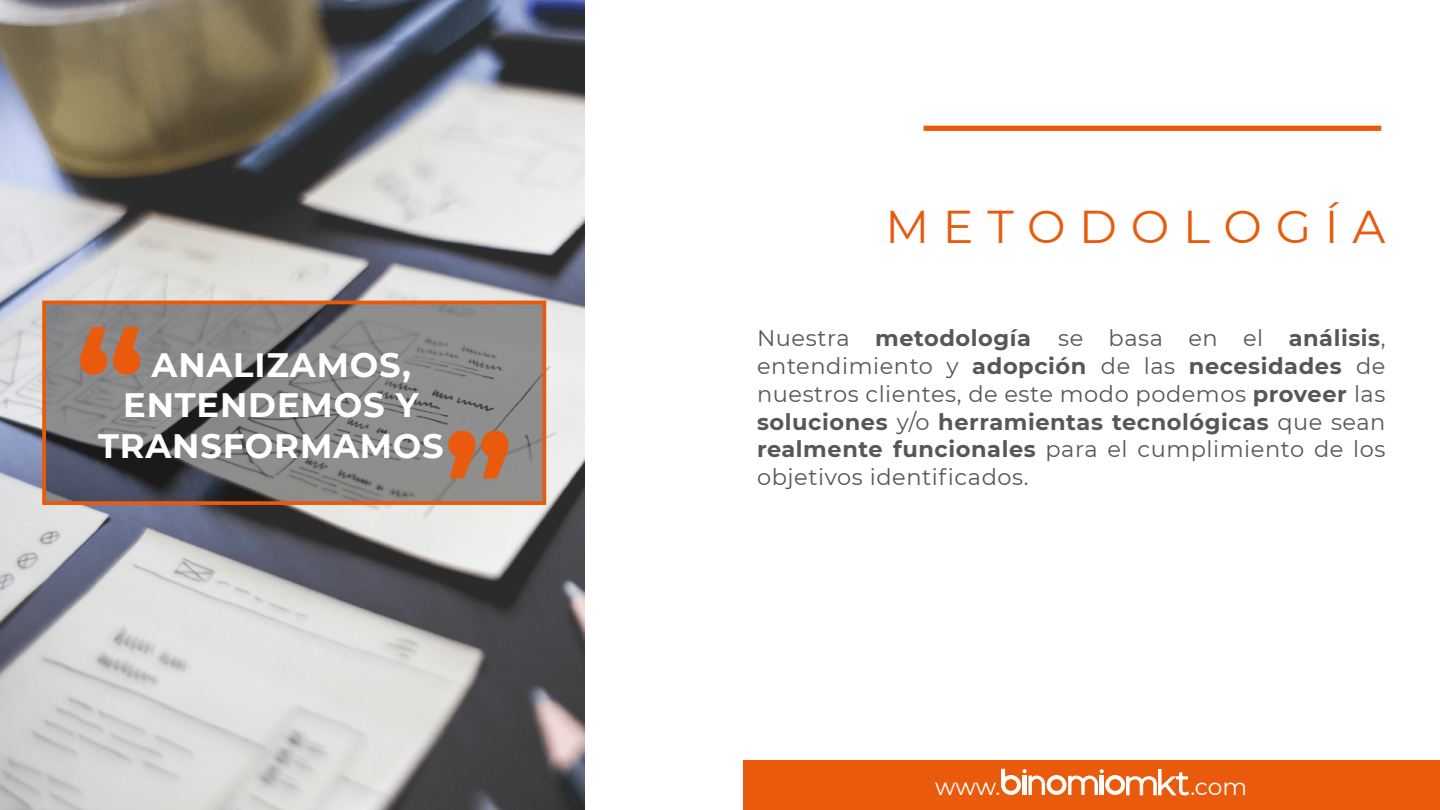
<style>
.page{position:relative;width:1440px;height:810px;background:#fff}
.page>*{position:absolute;margin:0;border:0;box-sizing:border-box;transform-origin:0 0}
.t1{font:45.9px "Montserrat";letter-spacing:.3em;color:#e95a0c}
.t2{font:700 33.83px "Montserrat";letter-spacing:.025em;color:#fff}
.t3{font:23.33px "Montserrat";letter-spacing:-.005em;color:#fff}
.t4{font:22.5px/27.8px "Montserrat";letter-spacing:.025em;color:#575756;text-align:justify}
.s1{font-weight:700}
</style>
<div class="page">
<img style="left:0;top:0;width:585px;height:810px">
<div style="left:924px;top:126px;width:457px;height:5px;background:#e95a0c"></div>
<div style="left:743px;top:761px;width:697px;height:49px;background:#e95a0c"></div>
<svg style="left:1001px;top:769px;width:188px;height:26px"></svg>
<svg style="left:47px;top:306px;width:494px;height:194px;background:#7c7b7d"></svg>
<svg style="left:80px;top:327px;width:60px;height:48px;background:#c56a38"></svg>
<svg style="left:448px;top:431px;width:61px;height:47px;background:#c76c3a"></svg>
<div style="left:42px;top:301px;width:504px;height:204px;border:4px solid #e95a0c"></div>
<h2 class="t2" style="left:152px;top:340px;width:261px">ANALIZAMOS,</h2>
<h2 class="t2" style="left:123px;top:381px;width:297px">ENTENDEMOS Y</h2>
<h2 class="t2" style="left:98px;top:421px;width:347px">TRANSFORMAMOS</h2>
<h1 class="t1" style="left:885px;top:195px;width:502px">METODOLOGÍA</h1>
<p class="t4" style="left:757px;top:324px;width:630px">Nuestra <span class="s1">metodología</span> se basa en el <span class="s1">análisis</span>, entendimiento y <span class="s1">adopción</span> de las <span class="s1">necesidades</span> de nuestros clientes, de este modo podemos <span class="s1">proveer</span> las <span class="s1">soluciones</span> y/o <span class="s1">herramientas tecnológicas</span> que sean <span class="s1">realmente funcionales</span> para el cumplimiento de los objetivos identificados.</p>
<p class="t3" style="left:935px;top:770px;width:67px">www.</p>
<p class="t3" style="left:1190px;top:770px;width:58px">.com</p>
</div>
